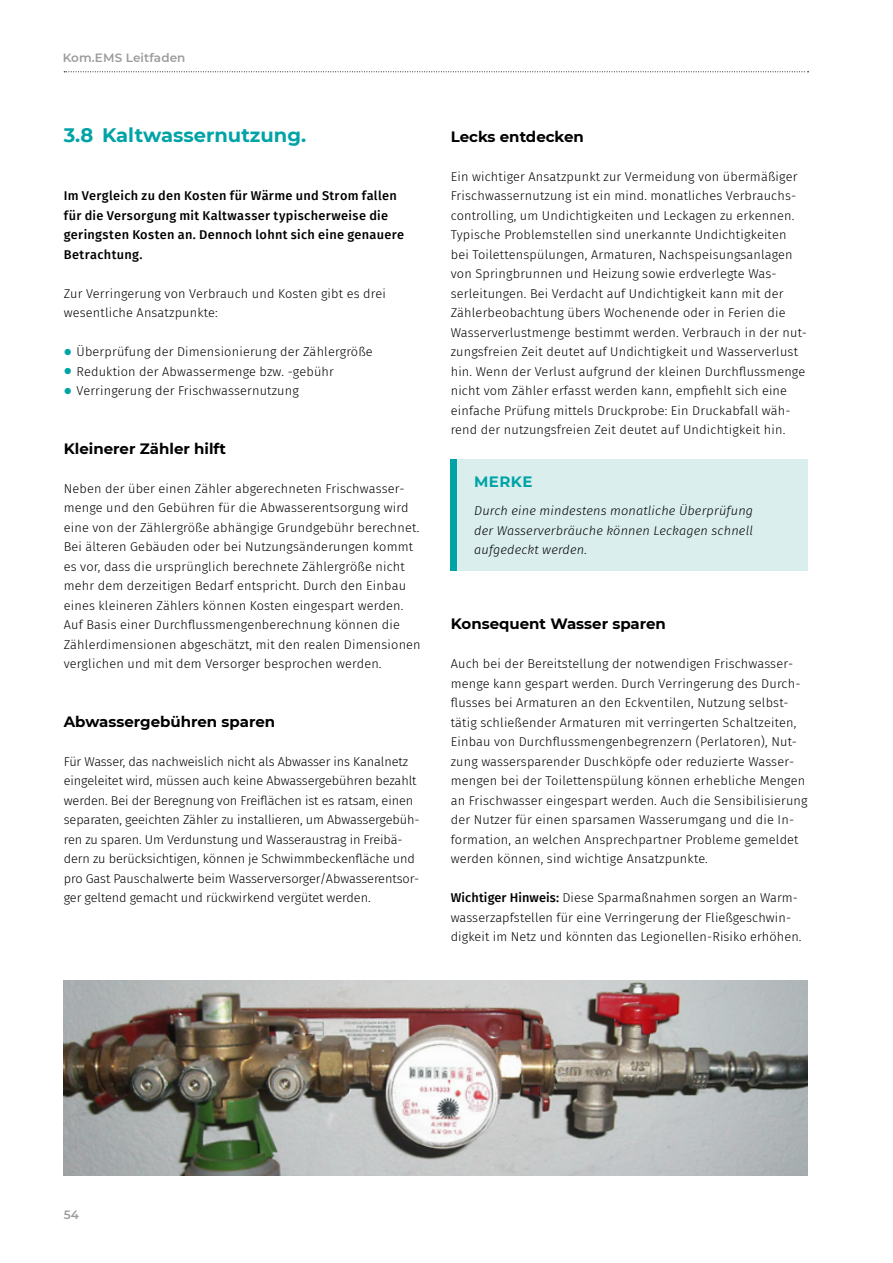
<style>
.page{position:relative;width:893px;height:1263px;background:#fff}
.page>*{position:absolute;margin:0;border:0;box-sizing:border-box;transform-origin:0 0}
.t1{font:700 19.5px "Montserrat";color:#00a3a6}
.t2{font:700 15px "Montserrat";color:#000}
.t3{font:700 15px "Montserrat";letter-spacing:.03em;color:#00a3a6}
.t4{font:300 12.75px/19.5px "Fira Sans";letter-spacing:.015em;color:#000}
.t5{font:300 12.75px/19.5px "Fira Sans";letter-spacing:-.005em;color:#000}
.t6{font:500 12.75px/19.5px "Fira Sans";letter-spacing:.025em;color:#000}
.t7{font:italic 300 12.75px/19.5px "Fira Sans";letter-spacing:.015em;color:#000;text-align:justify}
.t8{font:600 12px "Montserrat";letter-spacing:.01em;color:#9c9c9d}
.s1{font-weight:500}
</style>
<div class="page">
<svg style="left:64px;top:71px;width:744px;height:1px"></svg>
<div style="left:451px;top:460px;width:6px;height:111px;background:#00a3a6"></div>
<div style="left:457px;top:460px;width:351px;height:111px;background:#daeeee"></div>
<img style="left:64px;top:980px;width:744px;height:195px">
<p class="t8" style="left:63px;top:49px;width:124px">Kom.EMS Leitfaden</p>
<h1 class="t1" style="left:64px;top:121px;width:244px">3.8 Kaltwassernutzung.</h1>
<p class="t6" style="left:64px;top:185px;width:342px">Im Vergleich zu den Kosten für Wärme und Strom fallen für die Versorgung mit Kaltwasser typischerweise die geringsten Kosten an. Dennoch lohnt sich eine genauere Betrachtung.</p>
<p class="t4" style="left:64px;top:284px;width:324px">Zur Verringerung von Verbrauch und Kosten gibt es drei wesentliche Ansatzpunkte:</p>
<p class="t4" style="left:77px;top:342px;width:298px">Überprüfung der Dimensionierung der Zählergröße<br>Reduktion der Abwassermenge bzw. -gebühr<br>Verringerung der Frischwassernutzung</p>
<p class="t2" style="left:64px;top:438px;width:164px">Kleinerer Zähler hilft</p>
<p class="t4" style="left:64px;top:479px;width:358px">Neben der über einen Zähler abgerechneten Frischwasser&shy;menge und den Gebühren für die Abwasserentsorgung wird eine von der Zählergröße abhängige Grundgebühr berechnet.<br>Bei älteren Gebäuden oder bei Nutzungsänderungen kommt es vor, dass die ursprünglich berechnete Zählergröße nicht mehr dem derzeitigen Bedarf entspricht. Durch den Einbau eines kleineren Zählers können Kosten eingespart werden.<br>Auf Basis einer Durchflussmengenberechnung können die Zählerdimensionen abgeschätzt, mit den realen Dimensionen verglichen und mit dem Versorger besprochen werden.</p>
<p class="t2" style="left:64px;top:711px;width:213px">Abwassergebühren sparen</p>
<p class="t5" style="left:64px;top:752px;width:357px">Für Wasser, das nachweislich nicht als Abwasser ins Kanalnetz eingeleitet wird, müssen auch keine Abwassergebühren bezahlt werden. Bei der Beregnung von Freiflächen ist es ratsam, einen separaten, geeichten Zähler zu installieren, um Abwassergebüh&shy;ren zu sparen. Um Verdunstung und Wasseraustrag in Freibä&shy;dern zu berücksichtigen, können je Schwimmbeckenfläche und pro Gast Pauschalwerte beim Wasserversorger/Abwasserentsor&shy;ger geltend gemacht und rückwirkend vergütet werden.</p>
<p class="t2" style="left:451px;top:126px;width:135px">Lecks entdecken</p>
<p class="t4" style="left:451px;top:167px;width:358px">Ein wichtiger Ansatzpunkt zur Vermeidung von übermäßiger Frischwassernutzung ist ein mind. monatliches Verbrauchs&shy;controlling, um Undichtigkeiten und Leckagen zu erkennen.<br>Typische Problemstellen sind unerkannte Undichtigkeiten bei Toilettenspülungen, Armaturen, Nachspeisungsanlagen von Springbrunnen und Heizung sowie erdverlegte Was&shy;serleitungen. Bei Verdacht auf Undichtigkeit kann mit der Zählerbeobachtung übers Wochenende oder in Ferien die Wasserverlustmenge bestimmt werden. Verbrauch in der nut&shy;zungsfreien Zeit deutet auf Undichtigkeit und Wasserverlust hin. Wenn der Verlust aufgrund der kleinen Durchflussmenge nicht vom Zähler erfasst werden kann, empfiehlt sich eine einfache Prüfung mittels Druckprobe: Ein Druckabfall wäh&shy;rend der nutzungsfreien Zeit deutet auf Undichtigkeit hin.</p>
<p class="t3" style="left:474px;top:471px;width:60px">MERKE</p>
<p class="t7" style="left:474px;top:501px;width:281px">Durch eine mindestens monatliche Überprüfung der Wasserverbräuche können Leckagen schnell aufgedeckt werden.</p>
<p class="t2" style="left:451px;top:613px;width:217px">Konsequent Wasser sparen</p>
<p class="t4" style="left:451px;top:654px;width:358px">Auch bei der Bereitstellung der notwendigen Frischwasser&shy;menge kann gespart werden. Durch Verringerung des Durch&shy;flusses bei Armaturen an den Eckventilen, Nutzung selbst&shy;tätig schließender Armaturen mit verringerten Schaltzeiten, Einbau von Durchflussmengenbegrenzern (Perlatoren), Nut&shy;zung wassersparender Duschköpfe oder reduzierte Wasser&shy;mengen bei der Toilettenspülung können erhebliche Mengen an Frischwasser eingespart werden. Auch die Sensibilisierung der Nutzer für einen sparsamen Wasserumgang und die In&shy;formation, an welchen Ansprechpartner Probleme gemeldet werden können, sind wichtige Ansatzpunkte.</p>
<p class="t4" style="left:451px;top:888px;width:352px"><span class="s1">Wichtiger Hinweis:</span> Diese Sparmaßnahmen sorgen an Warm&shy;wasserzapfstellen für eine Verringerung der Fließgeschwin&shy;digkeit im Netz und könnten das Legionellen-Risiko erhöhen.</p>
<p class="t8" style="left:64px;top:1206px;width:17px">54</p>
</div>
